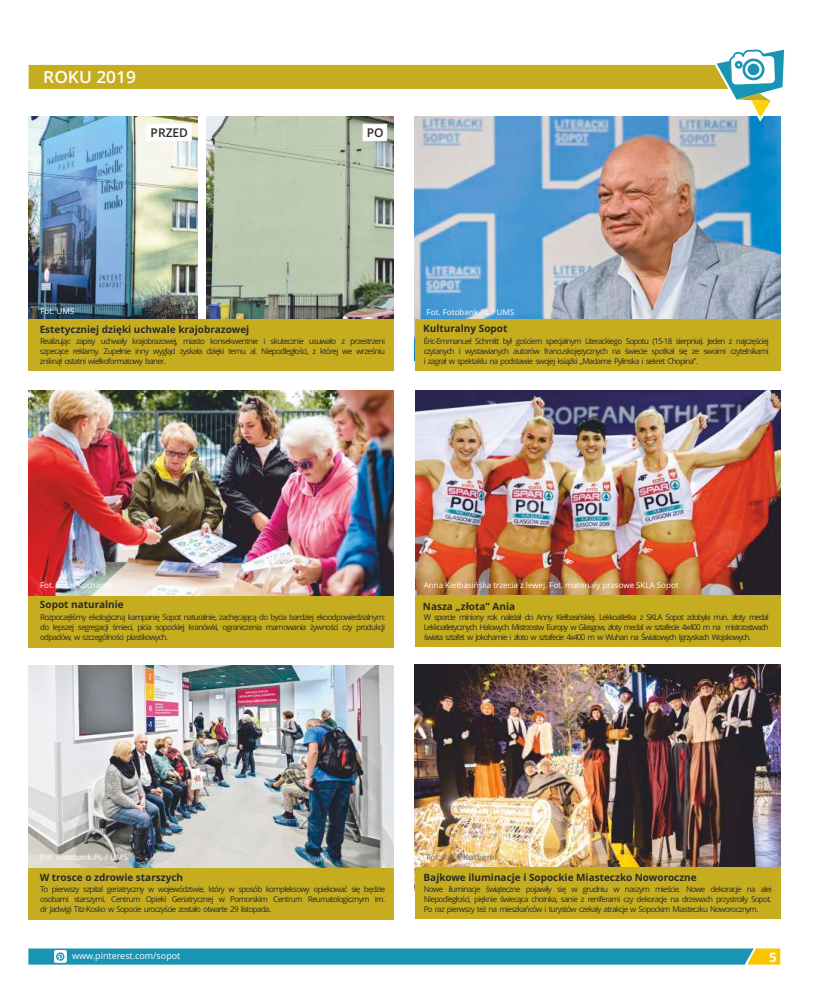
<style>
.page{position:relative;width:820px;height:993px;background:#fff}
.page>*{position:absolute;margin:0;border:0;box-sizing:border-box;transform-origin:0 0}
.t1{font:600 16.7px "Open Sans";color:#fefefe;scale:1.04 1}
.t2{font:700 13px "Open Sans";color:#fefefe;scale:1.04 1}
.t3{font:600 12px "Open Sans";color:#2a2a29}
.t4{font:700 10px "Open Sans";color:#2a2a29}
.t5{font:9px "Open Sans";color:#fefefe}
.t6{font:8px/9.8px "Open Sans";letter-spacing:-.085em;color:#2a2a29;text-align:justify}
.t7{font:8px "Open Sans";color:#fefefe}
.t8{font:8px "Open Sans";color:#717171}
</style>
<div class="page">
<img style="left:415px;top:664px;width:365px;height:203px">
<img style="left:206px;top:141px;width:188px;height:181px">
<img style="left:28px;top:117px;width:170px;height:202px">
<img style="left:415px;top:390px;width:364px;height:205px">
<img style="left:29px;top:390px;width:365px;height:206px">
<img style="left:415px;top:141px;width:365px;height:178px">
<img style="left:29px;top:665px;width:365px;height:202px">
<div style="left:29px;top:867px;width:365px;height:51px;background:#c6ad1f"></div>
<svg style="left:28px;top:948px;width:752px;height:16px;background:#2b9aaf"></svg>
<div style="left:28px;top:596px;width:366px;height:51px;background:#c6ad1f"></div>
<div style="left:414px;top:319px;width:366px;height:51px;background:#c6ad1f"></div>
<div style="left:415px;top:867px;width:365px;height:51px;background:#c6ad1f"></div>
<div style="left:28px;top:319px;width:365px;height:51px;background:#c6ad1f"></div>
<div style="left:415px;top:595px;width:365px;height:51px;background:#c6ad1f"></div>
<svg style="left:29px;top:49px;width:756px;height:92px"></svg>
<h1 class="t1" style="left:43px;top:70px;width:91px">ROKU 2019</h1>
<h3 class="t3" style="left:150px;top:128px;width:39px">PRZED</h3>
<h3 class="t3" style="left:366px;top:128px;width:18px">PO</h3>
<p class="t7" style="left:40px;top:308px;width:35px">Fot. UMS</p>
<p class="t7" style="left:426px;top:308px;width:89px">Fot. Fotobank.PL / UMS</p>
<p class="t4" style="left:40px;top:326px;width:211px">Estetyczniej dzięki uchwale krajobrazowej</p>
<p class="t6" style="left:40px;top:337px;width:346px">Realizując zapisy uchwały krajobrazowej, miasto konsekwentnie i skutecznie usuwało z przestrzeni szpecące reklamy. Zupełnie inny wygląd zyskała dzięki temu al. Niepodległości, z której we wrześniu zniknął ostatni wielkoformatowy baner.</p>
<p class="t4" style="left:423px;top:325px;width:86px">Kulturalny Sopot</p>
<p class="t6" style="left:423px;top:337px;width:346px">Éric-Emmanuel Schmitt był gościem specjalnym Literackiego Sopotu (15-18 sierpnia). Jeden z najczęściej czytanych i wystawianych autorów francuskojęzycznych na świecie spotkał się ze swoimi czytelnikami i zagrał w spektaklu na podstawie swojej książki „Madame Pylinska i sekret Chopina”.</p>
<p class="t7" style="left:40px;top:582px;width:74px">Fot. Rafał Kucharek</p>
<p class="t4" style="left:40px;top:600px;width:85px">Sopot naturalnie</p>
<p class="t6" style="left:40px;top:613px;width:346px">Rozpoczęliśmy ekologiczną kampanię Sopot naturalnie, zachęcającą do bycia bardziej ekoodpowiedzialnym: do lepszej segregacji śmieci, picia sopockiej kranówki, ograniczenia marnowania żywności czy produkcji odpadów, w szczególności plastikowych.</p>
<p class="t7" style="left:423px;top:582px;width:256px">Anna Kiełbasińska trzecia z lewej. Fot. materiały prasowe SKLA Sopot</p>
<p class="t4" style="left:423px;top:602px;width:94px">Nasza „złota” Ania</p>
<p class="t6" style="left:423px;top:613px;width:346px">W sporcie miniony rok należał do Anny Kiełbasińskiej. Lekkoatletka z SKLA Sopot zdobyła m.in. złoty medal Lekkoatletycznych Halowych Mistrzostw Europy w Glasgow, złoty medal w sztafecie 4x400 m na mistrzostwach świata sztafet w Jokohamie i złoto w sztafecie 4x400 m w Wuhan na Światowych Igrzyskach Wojskowych.</p>
<p class="t7" style="left:40px;top:853px;width:89px">Fot. Fotobank.PL / UMS</p>
<p class="t8" style="left:426px;top:853px;width:74px">Fot. Rafał Kucharek</p>
<p class="t4" style="left:40px;top:873px;width:145px">W trosce o zdrowie starszych</p>
<p class="t4" style="left:423px;top:873px;width:274px">Bajkowe iluminacje i Sopockie Miasteczko Noworoczne</p>
<p class="t6" style="left:40px;top:884px;width:346px">To pierwszy szpital geriatryczny w województwie, który w sposób kompleksowy opiekować się będzie osobami starszymi. Centrum Opieki Geriatrycznej w Pomorskim Centrum Reumatologicznym im. dr Jadwigi Titz-Kosko w Sopocie uroczyście zostało otwarte 29 listopada.</p>
<p class="t6" style="left:423px;top:884px;width:349px">Nowe iluminacje świąteczne pojawiły się w grudniu w naszym mieście. Nowe dekoracje na alei Niepodległości, pięknie świecąca choinka, sanie z reniferami czy dekoracje na drzewach przystroiły Sopot.<br>Po raz pierwszy też na mieszkańców i turystów czekały atrakcje w Sopockim Miasteczku Noworocznym.</p>
<p class="t5" style="left:72px;top:952px;width:110px">www.pinterest.com/sopot</p>
<h2 class="t2" style="left:769px;top:951px;width:9px">5</h2>
</div>
